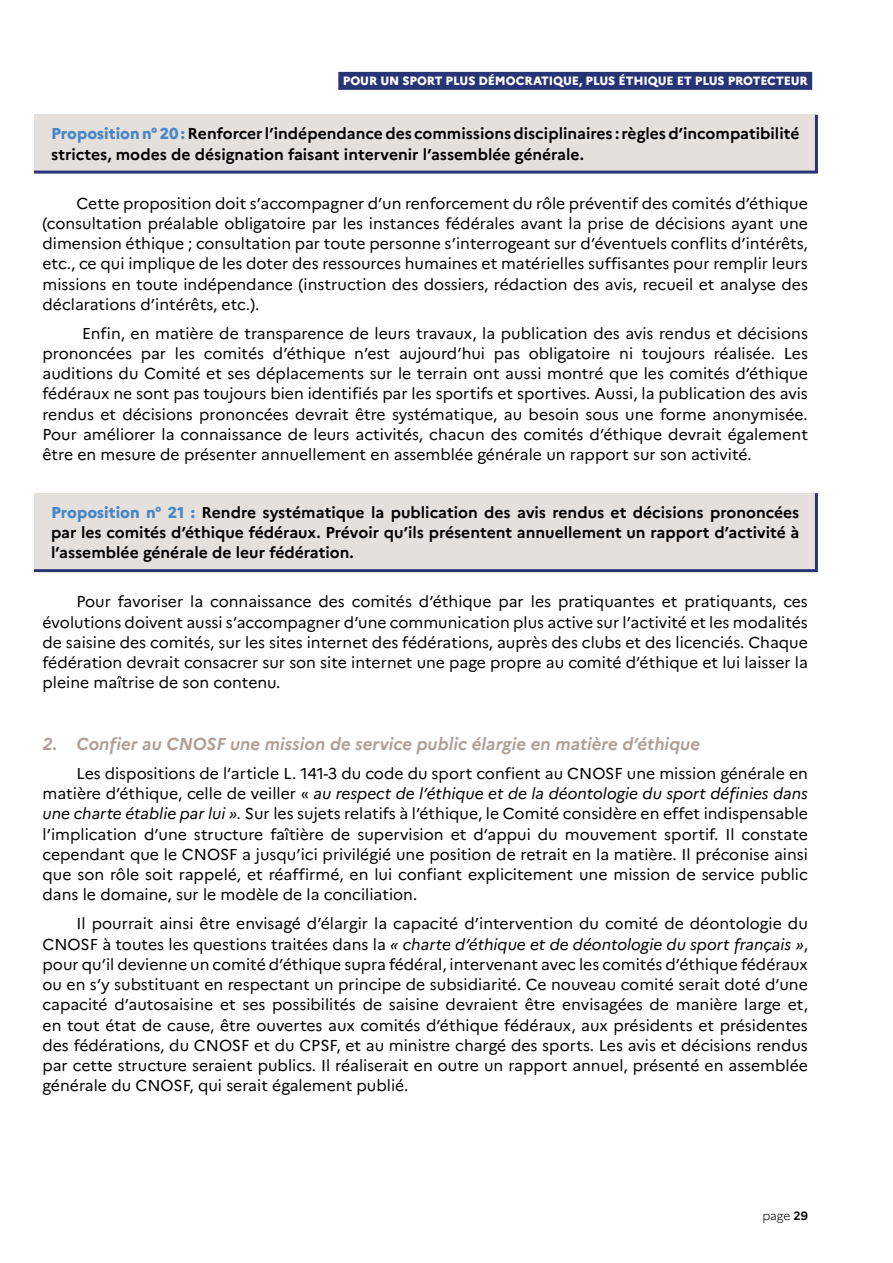
<style>
.page{position:relative;width:893px;height:1263px;background:#fff}
.page>*{position:absolute;margin:0;border:0;box-sizing:border-box;transform-origin:0 0}
.t1{font:italic 700 17.25px "Marianne";color:#b0a096}
.t2{font:15.75px/20.2px "Marianne";color:#000;text-align:justify}
.t3{font:700 15.75px/20.2px "Marianne";color:#000}
.t4{font:800 12px "Marianne";letter-spacing:-.01em;color:#fff}
.t5{font:300 12px "Marianne";color:#000}
.s1{font-weight:800;color:#4887c7}
.s2{font-style:italic}
.s3{font-weight:700}
</style>
<div class="page">
<div style="left:338px;top:72px;width:474px;height:18px;background:#273475"></div>
<svg style="left:34px;top:114px;width:784px;height:60px"></svg>
<div style="left:34px;top:493px;width:784px;height:80px;background:#e6e0dd"></div>
<p class="t4" style="left:343px;top:73px;width:467px">POUR UN SPORT PLUS DÉMOCRATIQUE, PLUS ÉTHIQUE ET PLUS PROTECTEUR</p>
<p class="t3" style="left:51px;top:124px;width:750px"><span class="s1">Proposition n°20:</span> Renforcer l’indépendance des commissions disciplinaires : règles d’incompatibilité strictes, modes de désignation faisant intervenir l’assemblée générale.</p>
<p class="t2" style="left:43px;top:193px;width:767px;text-indent:34px">Cette proposition doit s’accompagner d’un renforcement du rôle préventif des comités d’éthique (consultation préalable obligatoire par les instances fédérales avant la prise de décisions ayant une dimension éthique ; consultation par toute personne s’interrogeant sur d’éventuels conflits d’intérêts, etc., ce qui implique de les doter des ressources humaines et matérielles suffisantes pour remplir leurs missions en toute indépendance (instruction des dossiers, rédaction des avis, recueil et analyse des déclarations d’intérêts, etc.).</p>
<p class="t2" style="left:43px;top:323px;width:767px;text-indent:40px">Enfin, en matière de transparence de leurs travaux, la publication des avis rendus et décisions prononcées par les comités d’éthique n’est aujourd’hui pas obligatoire ni toujours réalisée. Les auditions du Comité et ses déplacements sur le terrain ont aussi montré que les comités d’éthique fédéraux ne sont pas toujours bien identifiés par les sportifs et sportives. Aussi, la publication des avis rendus et décisions prononcées devrait être systématique, au besoin sous une forme anonymisée.<br>Pour améliorer la connaissance de leurs activités, chacun des comités d’éthique devrait également être en mesure de présenter annuellement en assemblée générale un rapport sur son activité.</p>
<p class="t3" style="left:51px;top:502px;width:750px;text-align:justify"><span class="s1">Proposition n° 21 :</span> Rendre systématique la publication des avis rendus et décisions prononcées par les comités d’éthique fédéraux. Prévoir qu’ils présentent annuellement un rapport d’activité à l’assemblée générale de leur fédération.</p>
<p class="t2" style="left:43px;top:591px;width:767px;text-indent:34px">Pour favoriser la connaissance des comités d’éthique par les pratiquantes et pratiquants, ces évolutions doivent aussi s’accompagner d’une communication plus active sur l’activité et les modalités de saisine des comités, sur les sites internet des fédérations, auprès des clubs et des licenciés. Chaque fédération devrait consacrer sur son site internet une page propre au comité d’éthique et lui laisser la pleine maîtrise de son contenu.</p>
<p class="t1" style="left:43px;top:733px;width:659px">2. Confier au CNOSF une mission de service public élargie en matière d’éthique</p>
<p class="t2" style="left:43px;top:763px;width:767px;text-indent:34px">Les dispositions de l’article L. 141-3 du code du sport confient au CNOSF une mission générale en matière d’éthique, celle de veiller « <span class="s2">au respect de l’éthique et de la déontologie du sport définies dans une charte établie par lui ».</span> Sur les sujets relatifs à l’éthique, le Comité considère en effet indispensable l’implication d’une structure faîtière de supervision et d’appui du mouvement sportif. Il constate cependant que le CNOSF a jusqu’ici privilégié une position de retrait en la matière. Il préconise ainsi que son rôle soit rappelé, et réaffirmé, en lui confiant explicitement une mission de service public dans le domaine, sur le modèle de la conciliation.</p>
<p class="t2" style="left:43px;top:913px;width:767px;text-indent:34px">Il pourrait ainsi être envisagé d’élargir la capacité d’intervention du comité de déontologie du CNOSF à toutes les questions traitées dans la <span class="s2">« charte d’éthique et de déontologie du sport français »</span>, pour qu’il devienne un comité d’éthique supra fédéral, intervenant avec les comités d’éthique fédéraux ou en s’y substituant en respectant un principe de subsidiarité. Ce nouveau comité serait doté d’une capacité d’autosaisine et ses possibilités de saisine devraient être envisagées de manière large et, en tout état de cause, être ouvertes aux comités d’éthique fédéraux, aux présidents et présidentes des fédérations, du CNOSF et du CPSF, et au ministre chargé des sports. Les avis et décisions rendus par cette structure seraient publics. Il réaliserait en outre un rapport annuel, présenté en assemblée générale du CNOSF, qui serait également publié.</p>
<p class="t5" style="left:762px;top:1209px;width:47px">page <span class="s3">29</span></p>
</div>
